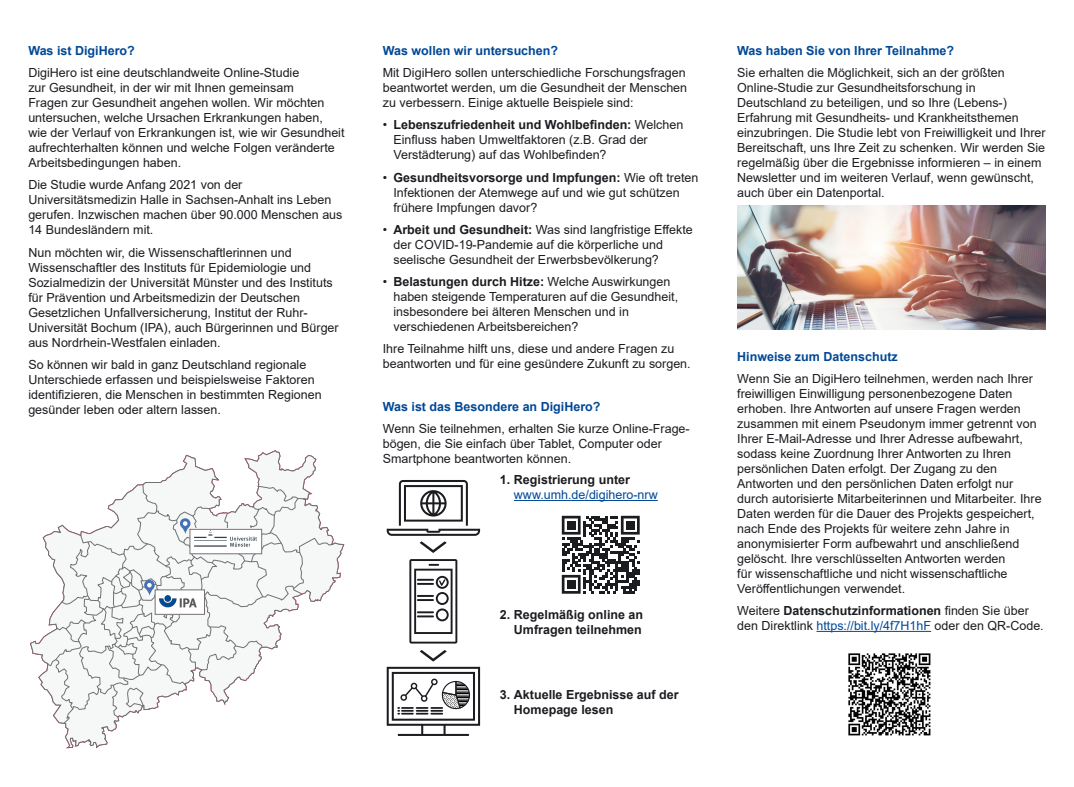
<style>
.page{position:relative;width:1074px;height:787px;background:#fff}
.page>*{position:absolute;margin:0;border:0;box-sizing:border-box;transform-origin:0 0}
.t1{font:12.5px/15px "Arial";color:#1b1c20}
.t2{font:700 12.5px "Arial";color:#004896}
.t3{font:700 12.5px/15px "Arial";color:#1b1c20;text-align:right}
.t4{font:12.5px "Arial";color:#004896}
.t5{font:700 7.75px "Arial";color:#1b1c20}
.s1{font-weight:700}
.s2{color:#004896}
</style>
<div class="page">
<hr style="left:816px;top:631px;width:115px;height:1px;background:#004896">
<img style="left:737px;top:206px;width:308px;height:124px">
<img style="left:848px;top:653px;width:83px;height:83px">
<svg style="left:409px;top:559px;width:48px;height:84px"></svg>
<svg style="left:387px;top:480px;width:93px;height:73px"></svg>
<svg style="left:387px;top:650px;width:93px;height:86px"></svg>
<hr style="left:514px;top:500px;width:144px;height:1px;background:#004896">
<svg style="left:562px;top:516px;width:78px;height:78px"></svg>
<div style="left:567px;top:521px;width:8px;height:8px;background:#1b1c20"></div>
<div style="left:626px;top:521px;width:8px;height:8px;background:#1b1c20"></div>
<div style="left:567px;top:580px;width:8px;height:8px;background:#1b1c20"></div>
<svg style="left:30px;top:450px;width:315px;height:299px"></svg>
<svg style="left:47px;top:484px;width:285px;height:240px"></svg>
<div style="left:155px;top:590px;width:49px;height:24px;background:#fff"></div>
<div style="left:155px;top:589px;width:50px;height:25px;border:1px solid #767171"></div>
<img style="left:160px;top:595px;width:37px;height:13px">
<p class="t2" style="left:28px;top:42px;width:108px">Was ist DigiHero?</p>
<p class="t1" style="left:28px;top:65px;width:318px">DigiHero ist eine deutschlandweite Online-Studie<br>zur Gesundheit, in der wir mit Ihnen gemeinsam<br>Fragen zur Gesundheit angehen wollen. Wir möchten untersuchen, welche Ursachen Erkrankungen haben, wie der Verlauf von Erkrankungen ist, wie wir Gesundheit aufrechterhalten können und welche Folgen veränderte Arbeitsbedingungen haben.</p>
<p class="t1" style="left:28px;top:177px;width:316px">Die Studie wurde Anfang 2021 von der Universitätsmedizin Halle in Sachsen-Anhalt ins Leben gerufen. Inzwischen machen über 90.000 Menschen aus 14 Bundesländern mit.</p>
<p class="t1" style="left:28px;top:244px;width:312px">Nun möchten wir, die Wissenschaftlerinnen und Wissenschaftler des Instituts für Epidemiologie und Sozialmedizin der Universität Münster und des Instituts für Prävention und Arbeitsmedizin der Deutschen Gesetzlichen Unfallversicherung, Institut der Ruhr-Universität Bochum (IPA), auch Bürgerinnen und Bürger aus Nordrhein-Westfalen einladen.</p>
<p class="t1" style="left:28px;top:357px;width:295px">So können wir bald in ganz Deutschland regionale Unterschiede erfassen und beispielsweise Faktoren identifizieren, die Menschen in bestimmten Regionen gesünder leben oder altern lassen.</p>
<p class="t2" style="left:383px;top:42px;width:177px">Was wollen wir untersuchen?</p>
<p class="t1" style="left:383px;top:65px;width:306px;text-align:justify">Mit DigiHero sollen unterschiedliche Forschungsfragen beantwortet werden, um die Gesundheit der Menschen zu verbessern. Einige aktuelle Beispiele sind:</p>
<p class="t1" style="left:393px;top:117px;width:291px;text-indent:-11px">• <span class="s1">Lebenszufriedenheit und Wohlbefinden:</span> Welchen<br>Einfluss haben Umweltfaktoren (z.B. Grad der<br>Verstädterung) auf das Wohlbefinden?</p>
<p class="t1" style="left:393px;top:169px;width:306px;text-indent:-11px">• <span class="s1">Gesundheitsvorsorge und Impfungen:</span> Wie oft treten<br>Infektionen der Atemwege auf und wie gut schützen frühere Impfungen davor?</p>
<p class="t1" style="left:393px;top:222px;width:301px;text-indent:-11px">• <span class="s1">Arbeit und Gesundheit:</span> Was sind langfristige Effekte der COVID-19-Pandemie auf die körperliche und seelische Gesundheit der Erwerbsbevölkerung?</p>
<p class="t1" style="left:393px;top:274px;width:286px;text-indent:-11px">• <span class="s1">Belastungen durch Hitze:</span> Welche Auswirkungen haben steigende Temperaturen auf die Gesundheit, insbesondere bei älteren Menschen und in verschiedenen Arbeitsbereichen?</p>
<p class="t1" style="left:383px;top:341px;width:309px">Ihre Teilnahme hilft uns, diese und andere Fragen zu beantworten und für eine gesündere Zukunft zu sorgen.</p>
<p class="t2" style="left:383px;top:398px;width:219px">Was ist das Besondere an DigiHero?</p>
<p class="t1" style="left:383px;top:421px;width:308px">Wenn Sie teilnehmen, erhalten Sie kurze Online-Frage&shy;bögen, die Sie einfach über Tablet, Computer oder<br>Smartphone beantworten können.</p>
<p class="t3" style="left:500px;top:472px;width:132px">1. Registrierung unter</p>
<p class="t4" style="left:514px;top:486px;width:145px">www.umh.de/digihero-nrw</p>
<p class="t3" style="left:500px;top:607px;width:145px">2. Regelmäßig online an<br>Umfragen teilnehmen</p>
<p class="t3" style="left:514px;top:687px;width:166px;text-align:left;text-indent:-14px">3. Aktuelle Ergebnisse auf der<br>Homepage lesen</p>
<p class="t5" style="left:493px;top:690px;width:69px">auf der Homepage</p>
<p class="t2" style="left:737px;top:42px;width:218px">Was haben Sie von Ihrer Teilnahme?</p>
<p class="t1" style="left:737px;top:65px;width:310px">Sie erhalten die Möglichkeit, sich an der größten Online-Studie zur Gesundheitsforschung in Deutschland zu beteiligen, und so Ihre (Lebens-)<br>Erfahrung mit Gesundheits- und Krankheitsthemen einzubringen. Die Studie lebt von Freiwilligkeit und Ihrer Bereitschaft, uns Ihre Zeit zu schenken. Wir werden Sie regelmäßig über die Ergebnisse informieren – in einem Newsletter und im weiteren Verlauf, wenn gewünscht, auch über ein Datenportal.</p>
<p class="t2" style="left:737px;top:347px;width:162px">Hinweise zum Datenschutz</p>
<p class="t1" style="left:737px;top:371px;width:306px">Wenn Sie an DigiHero teilnehmen, werden nach Ihrer freiwilligen Einwilligung personenbezogene Daten erhoben. Ihre Antworten auf unsere Fragen werden zusammen mit einem Pseudonym immer getrennt von Ihrer E-Mail-Adresse und Ihrer Adresse aufbewahrt, sodass keine Zuordnung Ihrer Antworten zu Ihren persönlichen Daten erfolgt. Der Zugang zu den Antworten und den persönlichen Daten erfolgt nur durch autorisierte Mitarbeiterinnen und Mitarbeiter. Ihre Daten werden für die Dauer des Projekts gespeichert, nach Ende des Projekts für weitere zehn Jahre in anonymisierter Form aufbewahrt und anschließend gelöscht. Ihre verschlüsselten Antworten werden<br>für wissenschaftliche und nicht wissenschaftliche Veröffentlichungen verwendet.</p>
<p class="t1" style="left:737px;top:603px;width:308px">Weitere <span class="s1">Datenschutzinformationen</span> finden Sie über den Direktlink <span class="s2">https://bit.ly/4f7H1hF</span> oder den QR-Code.</p>
</div>
